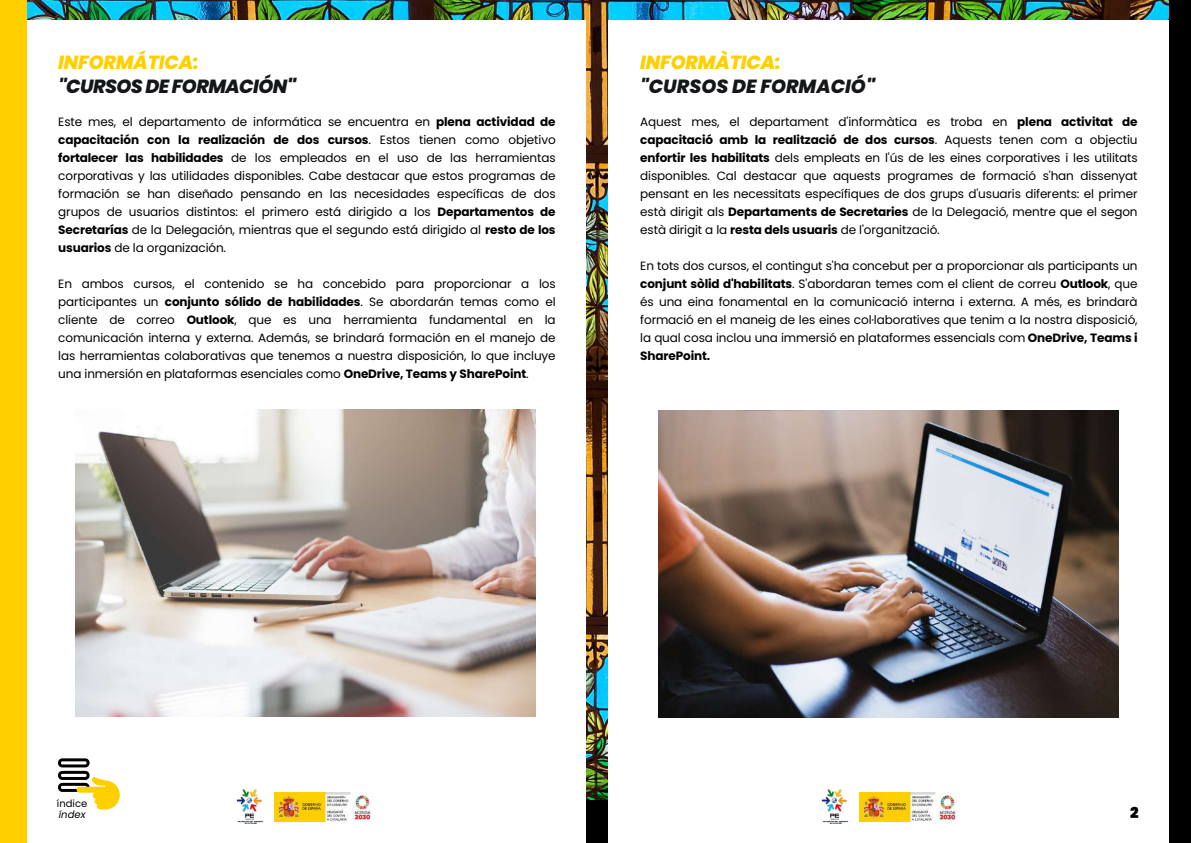
<style>
.page{position:relative;width:1191px;height:843px;background:#fff}
.page>*{position:absolute;margin:0;border:0;box-sizing:border-box;transform-origin:0 0}
.t1{font:italic 800 19px/24px "Poppins";letter-spacing:-.03em;color:#14161a}
.t2{font:italic 800 19px/24px "Poppins";letter-spacing:-.01em;color:#14161a}
.t3{font:900 15px "Poppins";color:#000}
.t4{font:12px/18px "Poppins";letter-spacing:-.01em;color:#000;text-align:justify}
.t5{font:10px "Poppins";color:#000}
.t6{font:italic 10px "Poppins";color:#000}
.s1{color:#ffcf00}
.s2{font-weight:900}
.s3{font-weight:700}
</style>
<div class="page">
<img style="left:27px;top:0;width:1141px;height:799px">
<div style="left:0;top:20px;width:585px;height:822px;background:#fff"></div>
<div style="left:0;top:0;width:27px;height:842px;background:#ffcf00"></div>
<div style="left:608px;top:20px;width:582px;height:822px;background:#fff"></div>
<div style="left:1168px;top:0;width:22px;height:842px;background:#000"></div>
<img style="left:859px;top:792px;width:99px;height:28px">
<img style="left:821px;top:789px;width:28px;height:35px">
<svg style="left:58px;top:758px;width:61px;height:51px"></svg>
<img style="left:274px;top:792px;width:99px;height:28px">
<img style="left:236px;top:789px;width:28px;height:35px">
<img style="left:75px;top:409px;width:460px;height:307px">
<img style="left:658px;top:410px;width:460px;height:306px">
<h1 class="t1" style="left:58px;top:50px;width:239px"><span class="s1">INFORMÁTICA:<br></span>"CURSOS DE FORMACIÓN<span class="s2">"</span></h1>
<p class="t4" style="left:58px;top:112px;width:499px">Este mes, el departamento de informática se encuentra en <span class="s3">plena actividad de capacitación con la realización de dos cursos</span>. Estos tienen como objetivo <span class="s3">fortalecer las habilidades</span> de los empleados en el uso de las herramientas corporativas y las utilidades disponibles. Cabe destacar que estos programas de formación se han diseñado pensando en las necesidades específicas de dos grupos de usuarios distintos: el primero está dirigido a los <span class="s3">Departamentos de Secretarías</span> de la Delegación, mientras que el segundo está dirigido al <span class="s3">resto de los usuarios</span> de la organización.</p>
<p class="t4" style="left:58px;top:274px;width:499px">En ambos cursos, el contenido se ha concebido para proporcionar a los participantes un <span class="s3">conjunto sólido de habilidades</span>. Se abordarán temas como el cliente de correo <span class="s3">Outlook</span>, que es una herramienta fundamental en la comunicación interna y externa. Además, se brindará formación en el manejo de las herramientas colaborativas que tenemos a nuestra disposición, lo que incluye una inmersión en plataformas esenciales como <span class="s3">OneDrive, Teams y SharePoint</span>.</p>
<h1 class="t2" style="left:640px;top:50px;width:236px"><span class="s1">INFORMÀTICA:<br></span>"CURSOS DE FORMACIÓ<span class="s2">"</span></h1>
<p class="t4" style="left:640px;top:112px;width:499px">Aquest mes, el departament d'informàtica es troba en <span class="s3">plena activitat de capacitació amb la realització de dos cursos</span>. Aquests tenen com a objectiu <span class="s3">enfortir les habilitats</span> dels empleats en l'ús de les eines corporatives i les utilitats disponibles. Cal destacar que aquests programes de formació s'han dissenyat pensant en les necessitats específiques de dos grups d'usuaris diferents: el primer està dirigit als <span class="s3">Departaments de Secretaries</span> de la Delegació, mentre que el segon està dirigit a la <span class="s3">resta dels usuaris</span> de l'organització.</p>
<p class="t4" style="left:640px;top:256px;width:499px">En tots dos cursos, el contingut s'ha concebut per a proporcionar als participants un <span class="s3">conjunt sòlid d'habilitats</span>. S'abordaran temes com el client de correu <span class="s3">Outlook</span>, que és una eina fonamental en la comunicació interna i externa. A més, es brindarà formació en el maneig de les eines col·laboratives que tenim a la nostra disposició, la qual cosa inclou una immersió en plataformes essencials com <span class="s3">OneDrive, Teams i SharePoint.</span></p>
<p class="t5" style="left:57px;top:795px;width:32px">índice</p>
<p class="t6" style="left:59px;top:807px;width:28px">índex</p>
<p class="t3" style="left:1130px;top:802px;width:10px">2</p>
</div>
